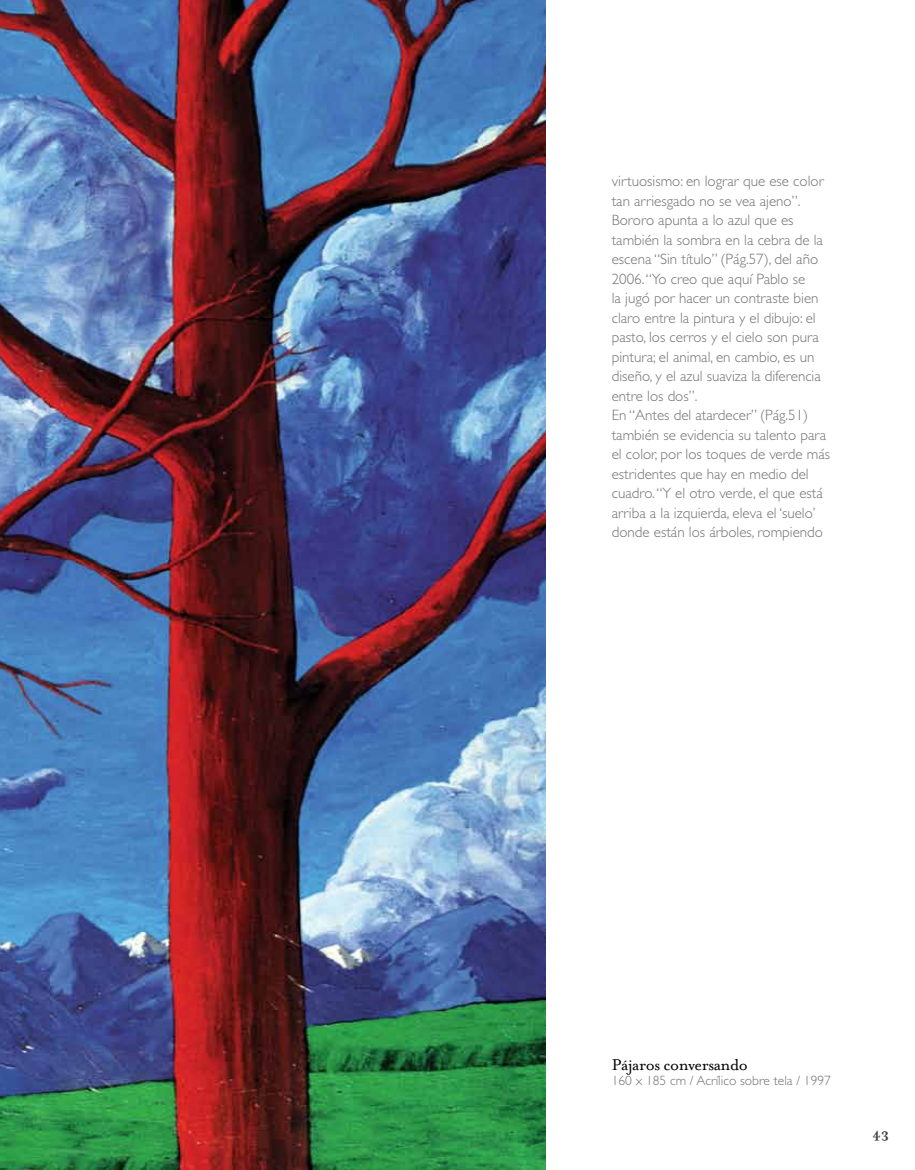
<style>
.page{position:relative;width:915px;height:1170px;background:#fff}
.page>*{position:absolute;margin:0;border:0;box-sizing:border-box;transform-origin:0 0}
.t1{font:18px "Mrs Eaves Roman";letter-spacing:-.025em;color:#000}
.t2{font:300 15px/19.5px "Gill Sans";color:#707172}
.t3{font:700 15px "Mrs Eaves";color:#3e3d40}
.t4{font:300 13.5px "Gill Sans";color:#707172}
</style>
<div class="page">
<img style="left:0;top:0;width:545px;height:1169px">
<p class="t2" style="left:611px;top:171px;width:220px">virtuosismo: en lograr que ese color tan arriesgado no se vea ajeno”.<br>Bororo apunta a lo azul que es también la sombra en la cebra de la escena “Sin título” (Pág.57), del año 2006. “Yo creo que aquí Pablo se<br>la jugó por hacer un contraste bien claro entre la pintura y el dibujo: el pasto, los cerros y el cielo son pura pintura; el animal, en cambio, es un diseño, y el azul suaviza la diferencia entre los dos”.<br>En “Antes del atardecer” (Pág.51) también se evidencia su talento para el color, por los toques de verde más estridentes que hay en medio del cuadro. “Y el otro verde, el que está arriba a la izquierda, eleva el ‘suelo’ donde están los árboles, rompiendo</p>
<p class="t1" style="left:611px;top:1054px;width:138px">Pájaros conversando</p>
<p class="t4" style="left:611px;top:1072px;width:221px">160 x 185 cm / Acrílico sobre tela / 1997</p>
<p class="t3" style="left:872px;top:1124px;width:18px">43</p>
</div>
